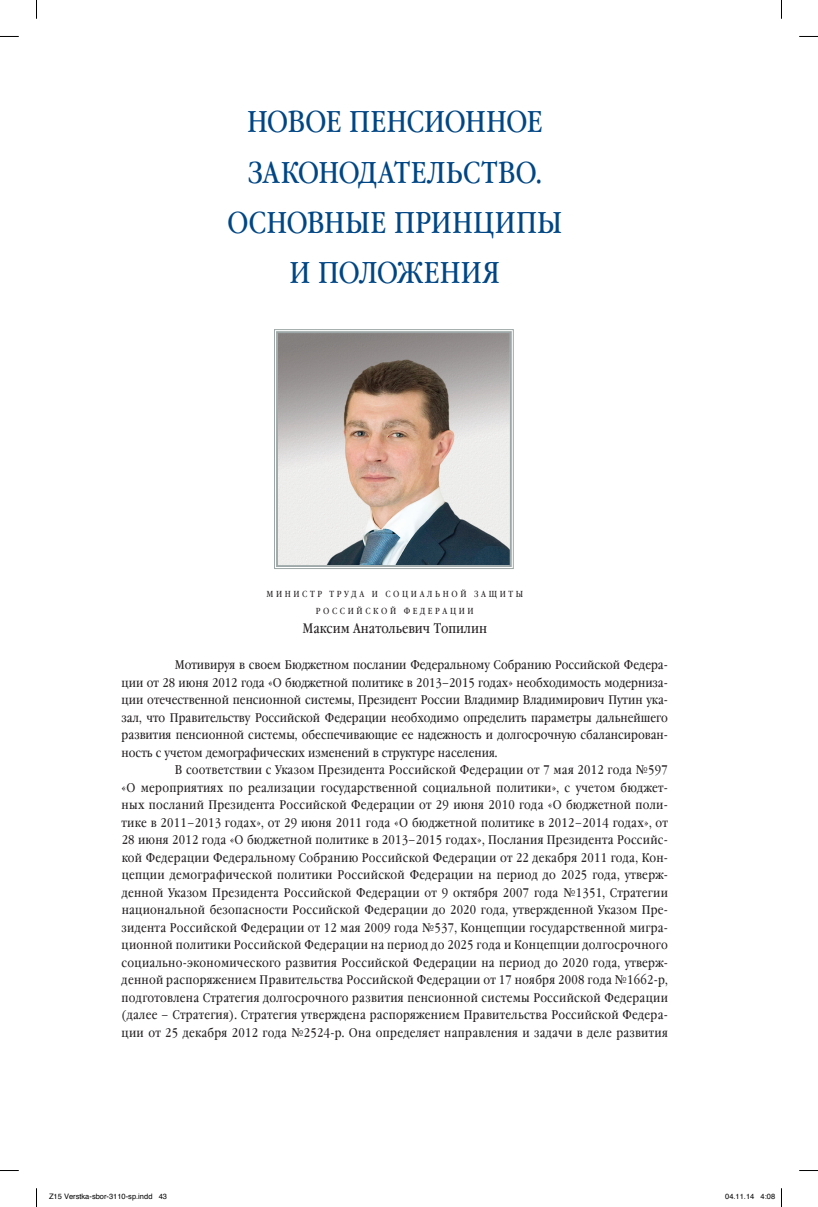
<style>
.page{position:relative;width:818px;height:1207px;background:#fff}
.page>*{position:absolute;margin:0;border:0;box-sizing:border-box;transform-origin:0 0}
.t1{font:30px "Garamond Book Narrow C";color:#004684}
.t2{font:13.75px "Garamond Book Narrow C";color:#231f20}
.t3{font:12.5px "Garamond Book Narrow C";letter-spacing:.02em;color:#231f20}
.t4{font:12.5px "Garamond Book Narrow C";color:#231f20}
.t5{font:8.75px "Garamond Book Narrow C";color:#231f20}
.t6{font:7.5px "Helvetica";color:#000}
</style>
<div class="page">
<svg style="left:274px;top:329px;width:239px;height:240px;background:#b4aca8"></svg>
<div style="left:276px;top:331px;width:235px;height:236px;border:2px solid #9ea7a7"></div>
<svg style="left:0;top:36px;width:19px;height:1px"></svg>
<svg style="left:799px;top:36px;width:18px;height:1px"></svg>
<svg style="left:0;top:1170px;width:19px;height:1px"></svg>
<svg style="left:799px;top:1170px;width:18px;height:1px"></svg>
<svg style="left:36px;top:0;width:1px;height:19px"></svg>
<svg style="left:36px;top:1188px;width:1px;height:19px"></svg>
<h1 class="t1" style="left:247px;top:105px;width:40px">Новое</h1>
<h1 class="t1" style="left:349px;top:105px;width:21px">пенсионное</h1>
<h1 class="t1" style="left:247px;top:155px;width:19px">законодательство</h1>
<h1 class="t1" style="left:535px;top:155px;width:8px">.</h1>
<h1 class="t1" style="left:227px;top:205px;width:42px">Основные</h1>
<h1 class="t1" style="left:394px;top:205px;width:22px">принципы</h1>
<h1 class="t1" style="left:289px;top:255px;width:50px">и положения</h1>
<p class="t5" style="left:266px;top:589px;width:19px">М инистр</p>
<p class="t5" style="left:329px;top:589px;width:8px">труда</p>
<p class="t5" style="left:371px;top:589px;width:23px">и социальной</p>
<p class="t5" style="left:474px;top:589px;width:35px">за щиты</p>
<p class="t5" style="left:315px;top:606px;width:17px">Р оссийской</p>
<p class="t5" style="left:403px;top:606px;width:18px">Ф едерации</p>
<p class="t2" style="left:302px;top:621px;width:186px">Максим Анатольевич Топилин</p>
<p class="t4" style="left:175px;top:658px;width:494px">Мотивируя в своем Бюджетном послании Федеральному Собранию Российской Федера-</p>
<p class="t4" style="left:122px;top:675px;width:547px">ции от 28 июня 2012 года «О бюджетной политике в 2013–2015 годах» необходимость модерниза-</p>
<p class="t4" style="left:122px;top:693px;width:547px">ции отечественной пенсионной системы, Президент России Владимир Владимирович Путин ука-</p>
<p class="t4" style="left:122px;top:710px;width:547px">зал, что Правительству Российской Федерации необходимо определить параметры дальнейшего</p>
<p class="t4" style="left:122px;top:728px;width:547px">развития пенсионной системы, обеспечивающие ее надежность и долгосрочную сбалансирован-</p>
<p class="t4" style="left:122px;top:745px;width:377px">ность с учетом демографических изменений в структуре населения.</p>
<p class="t3" style="left:175px;top:763px;width:494px">В соответствии с Указом Президента Российской Федерации от 7 мая 2012 года №597</p>
<p class="t3" style="left:122px;top:780px;width:547px">«О мероприятиях по реализации государственной социальной политики», с учетом бюджет-</p>
<p class="t3" style="left:121px;top:798px;width:547px">ных посланий Президента Российской Федерации от 29 июня 2010 года «О бюджетной поли-</p>
<p class="t3" style="left:121px;top:815px;width:547px">тике в 2011–2013 годах», от 29 июня 2011 года «О бюджетной политике в 2012–2014 годах», от</p>
<p class="t3" style="left:122px;top:833px;width:547px">28 июня 2012 года «О бюджетной политике в 2013–2015 годах», Послания Президента Российс-</p>
<p class="t3" style="left:122px;top:850px;width:547px">кой Федерации Федеральному Собранию Российской Федерации от 22 декабря 2011 года, Кон-</p>
<p class="t3" style="left:122px;top:868px;width:547px">цепции демографической политики Российской Федерации на период до 2025 года, утверж-</p>
<p class="t3" style="left:122px;top:885px;width:547px">денной Указом Президента Российской Федерации от 9 октября 2007 года №1351, Стратегии</p>
<p class="t3" style="left:122px;top:903px;width:547px">национальной безопасности Российской Федерации до 2020 года, утвержденной Указом Пре-</p>
<p class="t3" style="left:122px;top:920px;width:547px">зидента Российской Федерации от 12 мая 2009 года №537, Концепции государственной мигра-</p>
<p class="t3" style="left:122px;top:938px;width:547px">ционной политики Российской Федерации на период до 2025 года и Концепции долгосрочного</p>
<p class="t3" style="left:122px;top:955px;width:547px">социально-экономического развития Российской Федерации на период до 2020 года, утверж-</p>
<p class="t3" style="left:122px;top:973px;width:547px">денной распоряжением Правительства Российской Федерации от 17 ноября 2008 года №1662-р,</p>
<p class="t3" style="left:122px;top:990px;width:547px">подготовлена Стратегия долгосрочного развития пенсионной системы Российской Федерации</p>
<p class="t3" style="left:122px;top:1008px;width:547px">(далее – Стратегия). Стратегия утверждена распоряжением Правительства Российской Федера-</p>
<p class="t3" style="left:121px;top:1025px;width:547px">ции от 25 декабря 2012 года №2524-р. Она определяет направления и задачи в деле развития</p>
<p class="t6" style="left:49px;top:1191px;width:119px">Z15 Verstka-sbor-3110-sp.indd 43</p>
<p class="t6" style="left:724px;top:1191px;width:52px">04.11.14 4:08</p>
</div>
